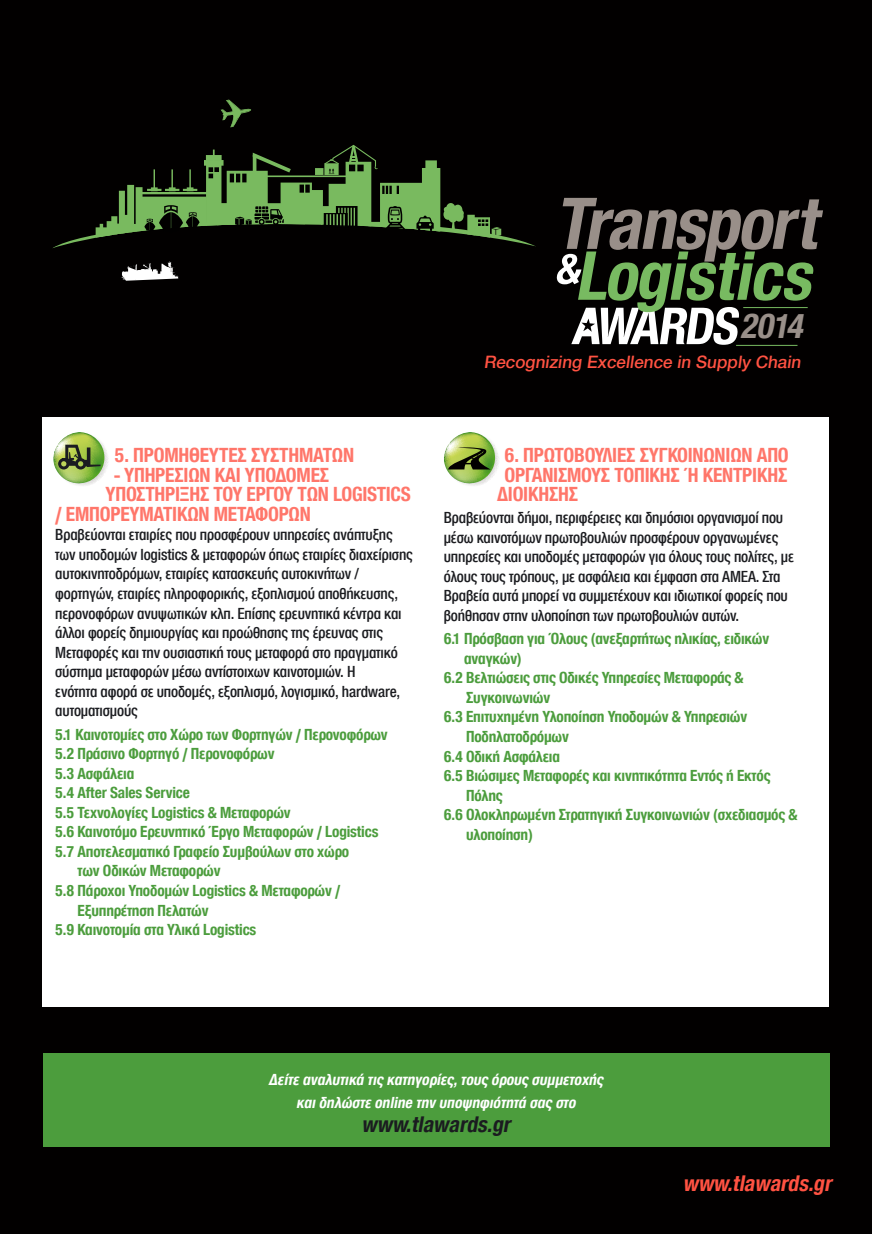
<style>
.page{position:relative;width:872px;height:1234px;background:#fff}
.page>*{position:absolute;margin:0;border:0;box-sizing:border-box;transform-origin:0 0}
.t1{font:italic 700 76.5px "CF Helvetica Cond";color:#998f89}
.t2{font:italic 700 72.45px "CF Helvetica Cond";color:#78ba61}
.t3{font:italic 700 36.3px "CF Helvetica Cond";color:#998f89}
.t4{font:italic 700 23.25px "CF Helvetica Cond";color:#1b1c20}
.t5{font:italic 700 23.25px "CF Helvetica Cond";color:#ff5242}
.t6{font:700 21px "CF Helvetica Cond";letter-spacing:-.01em;color:#ff766a}
.t7{font:500 18.3px "CF Helvetica";color:#ff5242}
.t8{font:500 16.5px/19.5px "CF Helvetica Cond";letter-spacing:-.01em;color:#1b1c20}
.t9{font:700 16.5px "CF Helvetica Cond";letter-spacing:-.01em;color:#4c9d3d}
.t10{font:italic 700 16.5px/22.5px "CF Helvetica Cond";color:#fff;text-align:center}
</style>
<div class="page">
<div style="left:0;top:0;width:871px;height:1233px;background:#020000"></div>
<div style="left:43px;top:417px;width:786px;height:589px;background:#fff"></div>
<svg style="left:53px;top:432px;width:55px;height:54px"></svg>
<svg style="left:444px;top:432px;width:55px;height:54px"></svg>
<div style="left:43px;top:1053px;width:786px;height:93px;background:#4c9d3d"></div>
<hr style="left:736px;top:345px;width:61px;height:1px;background:#78ba61">
<svg style="left:557px;top:254px;width:24px;height:30px"></svg>
<svg style="left:571px;top:307px;width:169px;height:39px"></svg>
<hr style="left:743px;top:307px;width:64px;height:1px;background:#78ba61">
<svg style="left:122px;top:261px;width:57px;height:20px"></svg>
<svg style="left:220px;top:99px;width:31px;height:29px"></svg>
<svg style="left:53px;top:144px;width:483px;height:104px"></svg>
<p class="t6" style="left:115px;top:444px;width:241px">5. ΠΡΟΜΗΘΕΥΤΕΣ ΣΥΣΤΗΜΑΤΩΝ</p>
<p class="t6" style="left:115px;top:463px;width:216px">- ΥΠΗΡΕΣΙΩΝ ΚΑΙ ΥΠΟΔΟΜΕΣ</p>
<p class="t6" style="left:106px;top:483px;width:307px">ΥΠΟΣΤΗΡΙΞΗΣ ΤΟΥ ΕΡΓΟΥ ΤΩΝ LOGISTICS</p>
<p class="t6" style="left:55px;top:502px;width:257px">/ ΕΜΠΟΡΕΥΜΑΤΙΚΩΝ ΜΕΤΑΦΟΡΩΝ</p>
<p class="t8" style="left:55px;top:525px;width:359px">Βραβεύονται εταιρίες που προσφέρουν υπηρεσίες ανάπτυξης των υποδοµών logistics &amp; µεταφορών όπως εταιρίες διαχείρισης αυτοκινητοδρόµων, εταιρίες κατασκευής αυτοκινήτων / φορτηγών, εταιρίες πληροφορικής, εξοπλισµού αποθήκευσης, περονοφόρων ανυψωτικών κλπ. Επίσης ερευνητικά κέντρα και άλλοι φορείς δηµιουργίας και προώθησης της έρευνας στις Μεταφορές και την ουσιαστική τους µεταφορά στο πραγµατικό σύστηµα µεταφορών µέσω αντίστοιχων καινοτοµιών. Η<br>ενότητα αφορά σε υποδοµές, εξοπλισµό, λογισµικό, hardware, αυτοµατισµούς</p>
<p class="t9" style="left:55px;top:725px;width:334px">5.1 Καινοτοµίες στο Χώρο των Φορτηγών / Περονοφόρων</p>
<p class="t9" style="left:55px;top:745px;width:221px">5.2 Πράσινο Φορτηγό / Περονοφόρων</p>
<p class="t9" style="left:55px;top:764px;width:80px">5.3 Ασφάλεια</p>
<p class="t9" style="left:55px;top:784px;width:136px">5.4 After Sales Service</p>
<p class="t9" style="left:55px;top:803px;width:237px">5.5 Τεχνολογίες Logistics &amp; Μεταφορών</p>
<p class="t9" style="left:55px;top:823px;width:325px">5.6 Καινοτόµο Ερευνητικό Έργο Μεταφορών / Logistics</p>
<p class="t9" style="left:55px;top:842px;width:295px">5.7 Αποτελεσµατικό Γραφείο Συµβούλων στο χώρο</p>
<p class="t9" style="left:78px;top:862px;width:144px">των Οδικών Μεταφορών</p>
<p class="t9" style="left:55px;top:881px;width:286px">5.8 Πάροχοι Υποδοµών Logistics &amp; Μεταφορών /</p>
<p class="t9" style="left:78px;top:901px;width:132px">Εξυπηρέτηση Πελατών</p>
<p class="t9" style="left:55px;top:920px;width:203px">5.9 Καινοτοµία στα Υλικά Logistics</p>
<h1 class="t1" style="left:554px;top:183px;width:278px">Transport</h1>
<h2 class="t2" style="left:574px;top:237px;width:251px">Logistics</h2>
<h3 class="t3" style="left:739px;top:307px;width:72px">2014</h3>
<p class="t7" style="left:484px;top:352px;width:321px">Recognizing Excellence in Supply Chain</p>
<p class="t6" style="left:504px;top:444px;width:286px">6. ΠΡΩΤΟΒΟΥΛΙΕΣ ΣΥΓΚΟΙΝΩΝΙΩΝ ΑΠΟ</p>
<p class="t6" style="left:504px;top:463px;width:284px">ΟΡΓΑΝΙΣΜΟΥΣ ΤΟΠΙΚΗΣ Ή ΚΕΝΤΡΙΚΗΣ</p>
<p class="t6" style="left:497px;top:483px;width:83px">ΔΙΟΙΚΗΣΗΣ</p>
<p class="t8" style="left:444px;top:507px;width:352px">Βραβεύονται δήµοι, περιφέρειες και δηµόσιοι οργανισµοί που µέσω καινοτόµων πρωτοβουλιών προσφέρουν οργανωµένες υπηρεσίες και υποδοµές µεταφορών για όλους τους πολίτες, µε όλους τους τρόπους, µε ασφάλεια και έµφαση στα ΑΜΕΑ. Στα Βραβεία αυτά µπορεί να συµµετέχουν και ιδιωτικοί φορείς που βοήθησαν στην υλοποίηση των πρωτοβουλιών αυτών.</p>
<p class="t9" style="left:444px;top:630px;width:327px">6.1 Πρόσβαση για Όλους (ανεξαρτήτως ηλικίας, ειδικών</p>
<p class="t9" style="left:464px;top:649px;width:59px">αναγκών)</p>
<p class="t9" style="left:444px;top:669px;width:301px">6.2 Βελτιώσεις στις Οδικές Υπηρεσίες Μεταφοράς &amp;</p>
<p class="t9" style="left:466px;top:688px;width:86px">Συγκοινωνιών</p>
<p class="t9" style="left:444px;top:708px;width:305px">6.3 Επιτυχηµένη Υλοποίηση Υποδοµών &amp; Υπηρεσιών</p>
<p class="t9" style="left:466px;top:727px;width:104px">Ποδηλατοδρόµων</p>
<p class="t9" style="left:444px;top:747px;width:118px">6.4 Οδική Ασφάλεια</p>
<p class="t9" style="left:444px;top:766px;width:328px">6.5 Βιώσιµες Μεταφορές και κινητικότητα Εντός ή Εκτός</p>
<p class="t9" style="left:466px;top:786px;width:38px">Πόλης</p>
<p class="t9" style="left:444px;top:805px;width:355px">6.6 Ολοκληρωµένη Στρατηγική Συγκοινωνιών (σχεδιασµός &amp;</p>
<p class="t9" style="left:466px;top:825px;width:68px">υλοποίηση)</p>
<p class="t10" style="left:268px;top:1068px;width:339px">Δείτε αναλυτικά τις κατηγορίες,τους όρους συµµετοχής καιδηλώστε online την υποψηφιότητά σας στο</p>
<h3 class="t4" style="left:361px;top:1111px;width:155px">www.tlawards.gr</h3>
<h3 class="t5" style="left:682px;top:1170px;width:155px">www.tlawards.gr</h3>
</div>
